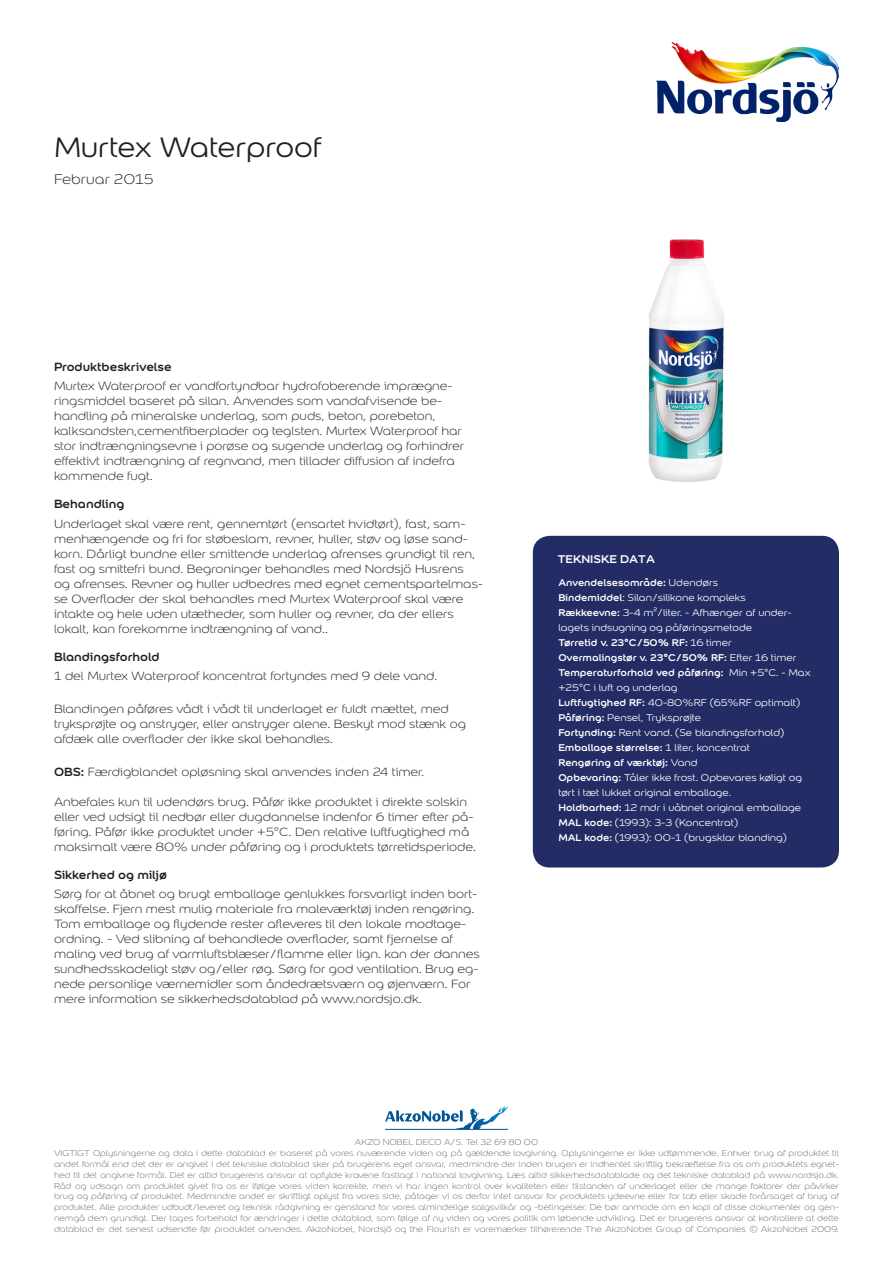
<style>
.page{position:relative;width:893px;height:1263px;background:#fff}
.page>*{position:absolute;margin:0;border:0;box-sizing:border-box;transform-origin:0 0}
.Produkt_Overskrift_S{font:30px "Colour Sans";letter-spacing:-.005em;color:#231f20}
.Dato{font:300 15px "Colour Sans";color:#231f20}
.Brødtekst{font:300 12.75px/15px "Colour Sans";color:#231f20}
.Overskrift_Brødtekst{font:700 12.75px "Colour Sans";color:#231f20}
.Tabeloverskrift{font:700 12px "Colour Sans";color:#fff}
.Datatekst{font:10.5px/15px "Colour Sans";color:#fff}
.Datatekst-2{font:700 10.5px "Colour Sans";color:#fff}
.juridisk_text{font:300 9px/10.8px "Colour Sans";color:#6c6d70;text-align:justify}
.s1{font-weight:700}
.s2{font-weight:400}
</style>
<div class="page">
<div style="left:533px;top:536px;width:306px;height:331px;background:#232c65;border-radius:17px"></div>
<img style="left:648px;top:239px;width:76px;height:243px">
<img style="left:657px;top:43px;width:182px;height:78px">
<svg style="left:385px;top:1106px;width:123px;height:23px"></svg>
<hr style="left:385px;top:1129px;width:123px;height:1px;background:#005595">
<p class="Produkt_Overskrift_S" style="left:54px;top:126px;width:269px">Murtex Waterproof</p>
<p class="Dato" style="left:54px;top:169px;width:101px">Februar 2015</p>
<p class="Overskrift_Brødtekst" style="left:54px;top:356px;width:119px">Produktbeskrivelse</p>
<p class="Brødtekst" style="left:54px;top:378px;width:412px">Murtex Waterproof er vandfortyndbar hydrofoberende imprægne&shy;ringsmiddel baseret på silan. Anvendes som vandafvisende be&shy;handling på mineralske underlag, som puds, beton, porebeton, kalksandsten,cementfiberplader og teglsten. Murtex Waterproof har stor indtrængningsevne i porøse og sugende underlag og forhindrer effektivt indtrængning af regnvand, men tillader diffusion af indefra kommende fugt.</p>
<p class="Overskrift_Brødtekst" style="left:54px;top:494px;width:72px">Behandling</p>
<p class="Brødtekst" style="left:54px;top:515px;width:430px">Underlaget skal være rent, gennemtørt (ensartet hvidtørt), fast, sam&shy;menhængende og fri for støbeslam, revner, huller, støv og løse sand&shy;korn. Dårligt bundne eller smittende underlag afrenses grundigt til ren, fast og smittefri bund. Begroninger behandles med Nordsjö Husrens og afrenses. Revner og huller udbedres med egnet cementspartelmas&shy;se Overflader der skal behandles med Murtex Waterproof skal være intakte og hele uden utætheder, som huller og revner, da der ellers lokalt, kan forekomme indtrængning af vand..</p>
<p class="Overskrift_Brødtekst" style="left:54px;top:646px;width:107px">Blandingsforhold</p>
<p class="Brødtekst" style="left:54px;top:668px;width:385px">1 del Murtex Waterproof koncentrat fortyndes med 9 dele vand.</p>
<p class="Brødtekst" style="left:54px;top:701px;width:414px">Blandingen påføres vådt i vådt til underlaget er fuldt mættet, med tryksprøjte og anstryger, eller anstryger alene. Beskyt mod stænk og afdæk alle overflader der ikke skal behandles.</p>
<p class="Brødtekst" style="left:54px;top:764px;width:372px"><span class="s1">OBS:</span> Færdigblandet opløsning skal anvendes inden 24 timer.</p>
<p class="Brødtekst" style="left:54px;top:794px;width:415px">Anbefales kun til udendørs brug. Påfør ikke produktet i direkte solskin</p>
<p class="Brødtekst" style="left:54px;top:809px;width:421px">eller ved udsigt til nedbør eller dugdannelse indenfor 6 timer efter på&shy;føring. Påfør ikke produktet under +5°C. Den relative luftfugtighed må</p>
<p class="Brødtekst" style="left:54px;top:839px;width:424px">maksimalt være 80% under påføring og i produktets tørretidsperiode.</p>
<p class="Overskrift_Brødtekst" style="left:54px;top:864px;width:115px">Sikkerhed og miljø</p>
<p class="Brødtekst" style="left:54px;top:886px;width:427px">Sørg for at åbnet og brugt emballage genlukkes forsvarligt inden bort&shy;skaffelse. Fjern mest mulig materiale fra maleværktøj inden rengøring.<br>Tom emballage og flydende rester afleveres til den lokale modtage&shy;ordning. - Ved slibning af behandlede overflader, samt fjernelse af maling ved brug af varmluftsblæser/flamme eller lign. kan der dannes sundhedsskadeligt støv og/eller røg. Sørg for god ventilation. Brug eg&shy;nede personlige værnemidler som åndedrætsværn og øjenværn. For mere information se sikkerhedsdatablad på www.nordsjo.dk.</p>
<p class="Tabeloverskrift" style="left:558px;top:549px;width:99px">TEKNISKE DATA</p>
<p class="Datatekst-2" style="left:558px;top:574px;width:161px">Anvendelsesområde: <span class="s2">Udendørs</span></p>
<p class="Datatekst" style="left:558px;top:590px;width:189px"><span class="s1">Bindemiddel</span>: Silan/silikone kompleks</p>
<p class="Datatekst" style="left:558px;top:605px;width:235px"><span class="s1">Rækkeevne:</span> 3-4 m²/liter. - Afhænger af under&shy;lagets indsugning og påføringsmetode</p>
<p class="Datatekst-2" style="left:558px;top:634px;width:175px">Tørretid v. 23°C/50% RF: <span class="s2">16 timer</span></p>
<p class="Datatekst-2" style="left:558px;top:649px;width:240px">Overmalingstør v. 23°C/50% RF: <span class="s2">Efter 16 timer</span></p>
<p class="Datatekst" style="left:558px;top:665px;width:254px"><span class="s1">Temperaturforhold ved påføring:</span> Min +5°C. - Max +25°C i luft og underlag</p>
<p class="Datatekst" style="left:558px;top:695px;width:243px"><span class="s1">Luftfugtighed RF:</span> 40-80%RF (65%RF optimalt)<br><span class="s1">Påføring:</span> Pensel, Tryksprøjte</p>
<p class="Datatekst" style="left:558px;top:725px;width:227px"><span class="s1">Fortynding:</span> Rent vand. (Se blandingsforhold)</p>
<p class="Datatekst-2" style="left:558px;top:739px;width:193px">Emballage størrelse: <span class="s2">1 liter, koncentrat</span></p>
<p class="Datatekst" style="left:558px;top:755px;width:245px"><span class="s1">Rengøring af værktøj:</span> Vand<br><span class="s1">Opbevaring:</span> Tåler ikke frost. Opbevares køligt og tørt i tæt lukket original emballage.</p>
<p class="Datatekst" style="left:558px;top:800px;width:244px"><span class="s1">Holdbarhed:</span> 12 mdr i uåbnet original emballage</p>
<p class="Datatekst" style="left:558px;top:815px;width:181px"><span class="s1">MAL kode:</span> (1993): 3-3 (Koncentrat)</p>
<p class="Datatekst" style="left:558px;top:830px;width:230px"><span class="s1">MAL kode:</span> (1993): 00-1 (brugsklar blanding)</p>
<p class="juridisk_text" style="left:355px;top:1136px;width:185px">AKZO NOBEL DECO A/S. Tel 32 69 80 00</p>
<p class="juridisk_text" style="left:54px;top:1147px;width:786px">VIGTIGT Oplysningerne og data i dette datablad er baseret på vores nuværende viden og på gældende lovgivning. Oplysningerne er ikke udtømmende. Enhver brug af produktet til andet formål end det der er angivet i det tekniske datablad sker på brugerens eget ansvar, medmindre der inden brugen er indhentet skriftlig bekræftelse fra os om produktets egnet&shy;hed til det angivne formål. Det er altid brugerens ansvar at opfylde kravene fastlagt i national lovgivning. Læs altid sikkerhedsdatablade og det tekniske datablad på www.nordsjo.dk.</p>
<p class="juridisk_text" style="left:54px;top:1180px;width:786px">Råd og udsagn om produktet givet fra os er ifølge vores viden korrekte, men vi har ingen kontrol over kvaliteten eller tilstanden af underlaget eller de mange faktorer der påvirker brug og påføring af produktet. Medmindre andet er skriftligt oplyst fra vores side, påtager vi os derfor intet ansvar for produktets ydeevne eller for tab eller skade forårsaget af brug af produktet. Alle produkter udbudt/leveret og teknisk rådgivning er genstand for vores almindelige salgsvilkår og -betingelser. De bør anmode om en kopi af disse dokumenter og gen&shy;nemgå dem grundigt. Der tages forbehold for ændringer i dette datablad, som følge af ny viden og vores politik om løbende udvikling. Det er brugerens ansvar at kontrollere at dette datablad er det senest udsendte før produktet anvendes. AkzoNobel, Nordsjö og the Flourish er varemærker tilhørerende The AkzoNobel Group of Companies © AkzoNobel 2009.</p>
</div>
